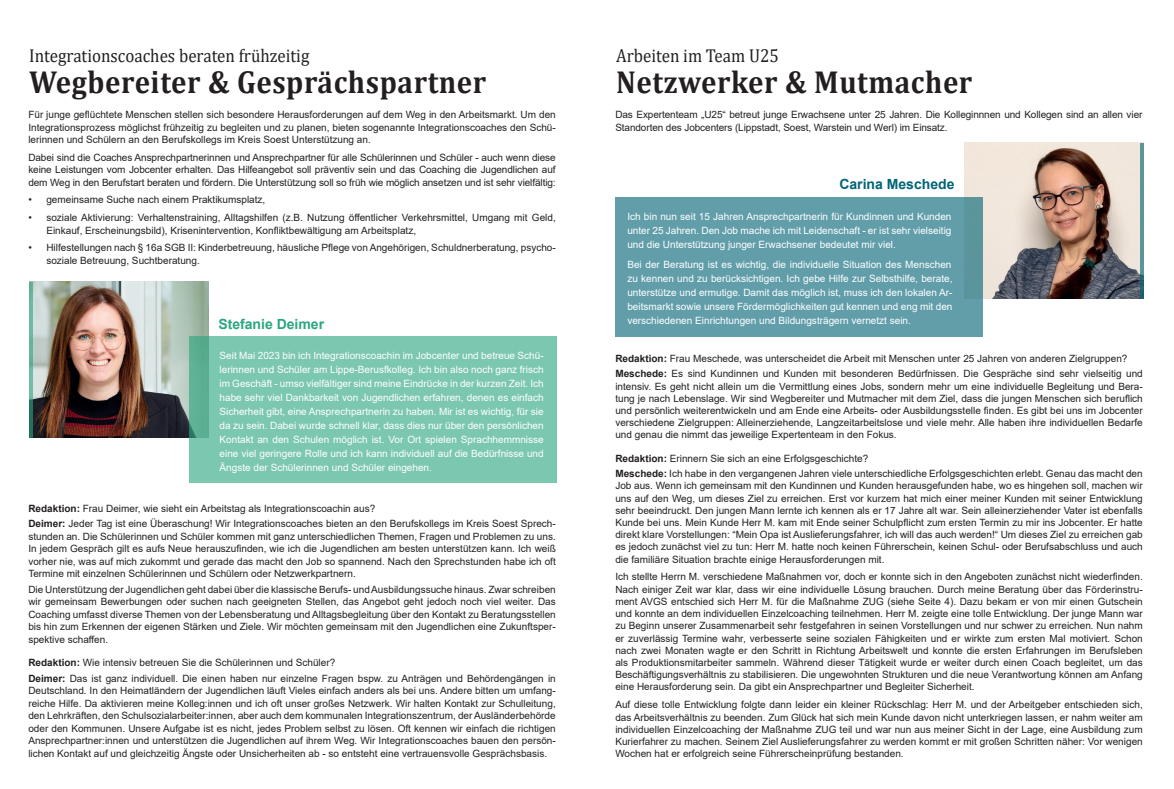
<style>
.page{position:relative;width:1174px;height:789px;background:#fff}
.page>*{position:absolute;margin:0;border:0;box-sizing:border-box;transform-origin:0 0}
.t1{font:700 31.9px "Cambria";letter-spacing:.02em;color:#231f20;scale:.91 1}
.t2{font:18.7px "Cambria";color:#231f20;scale:.91 1}
.t3{font:700 14px "Arial";color:#2ca680}
.t4{font:700 14px "Arial";color:#016476}
.t5{font:10px/12.2px "Arial";color:#231f20;text-align:justify}
.t6{font:10px/14px "Arial";color:#fff;text-align:justify}
.s1{font-weight:700}
</style>
<div class="page">
<img style="left:33px;top:282px;width:175px;height:155px">
<div style="left:189px;top:336px;width:367px;height:146px;background:#7cc7b0"></div>
<svg style="left:29px;top:282px;width:4px;height:155px"></svg>
<img style="left:964px;top:143px;width:175px;height:155px">
<div style="left:616px;top:197px;width:367px;height:140px;background:#619eaa"></div>
<svg style="left:1139px;top:143px;width:4px;height:155px"></svg>
<h2 class="t2" style="left:29px;top:45px;width:309px">Integrationscoaches beraten frühzeitig</h2>
<h1 class="t1" style="left:29px;top:60px;width:503px">Wegbereiter &amp; Gesprächspartner</h1>
<p class="t5" style="left:28px;top:108px;width:529px;line-height:12.5px">Für junge geflüchtete Menschen stellen sich besondere Herausforderungen auf dem Weg in den Arbeitsmarkt. Um den Integrationsprozess möglichst frühzeitig zu begleiten und zu planen, bieten sogenannte Integrationscoaches den Schü&shy;lerinnen und Schülern an den Berufskollegs im Kreis Soest Unterstützung an.</p>
<p class="t5" style="left:28px;top:151px;width:529px;line-height:12.5px">Dabei sind die Coaches Ansprechpartnerinnen und Ansprechpartner für alle Schülerinnen und Schüler - auch wenn diese keine Leistungen vom Jobcenter erhalten. Das Hilfeangebot soll präventiv sein und das Coaching die Jugendlichen auf dem Weg in den Berufstart beraten und fördern. Die Unterstützung soll so früh wie möglich ansetzen und ist sehr vielfältig:</p>
<p class="t5" style="left:28px;top:193px;width:238px">• gemeinsame Suche nach einem Praktikumsplatz,</p>
<p class="t5" style="left:46px;top:211px;width:511px;line-height:12.5px;text-indent:-18px">• soziale Aktivierung: Verhaltenstraining, Alltagshilfen (z.B. Nutzung öffentlicher Verkehrsmittel, Umgang mit Geld,<br>Einkauf, Erscheinungsbild), Krisenintervention, Konfliktbewältigung am Arbeitsplatz,</p>
<p class="t5" style="left:46px;top:241px;width:511px;line-height:12.5px;text-indent:-18px">• Hilfestellungen nach § 16a SGB II: Kinderbetreuung, häusliche Pflege von Angehörigen, Schuldnerberatung, psycho&shy;soziale Betreuung, Suchtberatung.</p>
<h3 class="t3" style="left:218px;top:314px;width:107px">Stefanie Deimer</h3>
<p class="t6" style="left:219px;top:348px;width:326px">Seit Mai 2023 bin ich Integrationscoachin im Jobcenter und betreue Schü&shy;lerinnen und Schüler am Lippe-Berusfkolleg. Ich bin also noch ganz frisch im Geschäft - umso vielfältiger sind meine Eindrücke in der kurzen Zeit. Ich habe sehr viel Dankbarkeit von Jugendlichen erfahren, denen es einfach Sicherheit gibt, eine Ansprechpartnerin zu haben. Mir ist es wichtig, für sie da zu sein. Dabei wurde schnell klar, dass dies nur über den persönlichen Kontakt an den Schulen möglich ist. Vor Ort spielen Sprachhemmnisse eine viel geringere Rolle und ich kann individuell auf die Bedürfnisse und Ängste der Schülerinnen und Schüler eingehen.</p>
<p class="t5" style="left:28px;top:500px;width:529px;line-height:15.3px"><span class="s1">Redaktion:</span> Frau Deimer, wie sieht ein Arbeitstag als Integrationscoachin aus?<br><span class="s1">Deimer:</span> Jeder Tag ist eine Überaschung! Wir Integrationscoaches bieten an den Berufskollegs im Kreis Soest Sprech-</p>
<p class="t5" style="left:28px;top:529px;width:529px;line-height:12.5px">stunden an. Die Schülerinnen und Schüler kommen mit ganz unterschiedlichen Themen, Fragen und Problemen zu uns.<br>In jedem Gespräch gilt es aufs Neue herauszufinden, wie ich die Jugendlichen am besten unterstützen kann. Ich weiß vorher nie, was auf mich zukommt und gerade das macht den Job so spannend. Nach den Sprechstunden habe ich oft Termine mit einzelnen Schülerinnen und Schülern oder Netzwerkpartnern.</p>
<p class="t5" style="left:28px;top:582px;width:529px;line-height:12.5px">Die Unterstützung der Jugendlichen geht dabei über die klassische Berufs- und Ausbildungssuche hinaus. Zwar schreiben wir gemeinsam Bewerbungen oder suchen nach geeigneten Stellen, das Angebot geht jedoch noch viel weiter. Das Coaching umfasst diverse Themen von der Lebensberatung und Alltagsbegleitung über den Kontakt zu Beratungsstellen bis hin zum Erkennen der eigenen Stärken und Ziele. Wir möchten gemeinsam mit den Jugendlichen eine Zukunftsper&shy;spektive schaffen.</p>
<p class="t5" style="left:28px;top:654px;width:529px;line-height:15.3px"><span class="s1">Redaktion:</span> Wie intensiv betreuen Sie die Schülerinnen und Schüler?<br><span class="s1">Deimer:</span> Das ist ganz individuell. Die einen haben nur einzelne Fragen bspw. zu Anträgen und Behördengängen in</p>
<p class="t5" style="left:28px;top:684px;width:529px;line-height:12.5px">Deutschland. In den Heimatländern der Jugendlichen läuft Vieles einfach anders als bei uns. Andere bitten um umfang&shy;reiche Hilfe. Da aktivieren meine Kolleg:innen und ich oft unser großes Netzwerk. Wir halten Kontakt zur Schulleitung, den Lehrkräften, den Schulsozialarbeiter:innen, aber auch dem kommunalen Integrationszentrum, der Ausländerbehörde oder den Kommunen. Unsere Aufgabe ist es nicht, jedes Problem selbst zu lösen. Oft kennen wir einfach die richtigen Ansprechpartner:innen und unterstützen die Jugendlichen auf ihrem Weg. Wir Integrationscoaches bauen den persön&shy;lichen Kontakt auf und gleichzeitig Ängste oder Unsicherheiten ab - so entsteht eine vertrauensvolle Gesprächsbasis.</p>
<h2 class="t2" style="left:616px;top:45px;width:180px">Arbeiten im Team U25</h2>
<h1 class="t1" style="left:616px;top:60px;width:393px">Netzwerker &amp; Mutmacher</h1>
<p class="t5" style="left:615px;top:108px;width:528px;line-height:12.5px">Das Expertenteam „U25“ betreut junge Erwachsene unter 25 Jahren. Die Kolleginnnen und Kollegen sind an allen vier<br>Standorten des Jobcenters (Lippstadt, Soest, Warstein und Werl) im Einsatz.</p>
<h3 class="t4" style="left:839px;top:174px;width:117px">Carina Meschede</h3>
<p class="t6" style="left:627px;top:209px;width:325px">Ich bin nun seit 15 Jahren Ansprechpartnerin für Kundinnen und Kunden unter 25 Jahren. Den Job mache ich mit Leidenschaft - er ist sehr vielseitig und die Unterstützung junger Erwachsener bedeutet mir viel.</p>
<p class="t6" style="left:627px;top:257px;width:326px">Bei der Beratung ist es wichtig, die individuelle Situation des Menschen zu kennen und zu berücksichtigen. Ich gebe Hilfe zur Selbsthilfe, berate, unterstütze und ermutige. Damit das möglich ist, muss ich den lokalen Ar&shy;beitsmarkt sowie unsere Fördermöglichkeiten gut kennen und eng mit den verschiedenen Einrichtungen und Bildungsträgern vernetzt sein.</p>
<p class="t5" style="left:615px;top:351px;width:529px;line-height:15px"><span class="s1">Redaktion:</span> Frau Meschede, was unterscheidet die Arbeit mit Menschen unter 25 Jahren von anderen Zielgruppen?<br><span class="s1">Meschede:</span> Es sind Kundinnen und Kunden mit besonderen Bedürfnissen. Die Gespräche sind sehr vielseitig und</p>
<p class="t5" style="left:615px;top:379px;width:529px">intensiv. Es geht nicht allein um die Vermittlung eines Jobs, sondern mehr um eine individuelle Begleitung und Bera&shy;tung je nach Lebenslage. Wir sind Wegbereiter und Mutmacher mit dem Ziel, dass die jungen Menschen sich beruflich und persönlich weiterentwickeln und am Ende eine Arbeits- oder Ausbildungsstelle finden. Es gibt bei uns im Jobcenter verschiedene Zielgruppen: Alleinerziehende, Langzeitarbeitslose und viele mehr. Alle haben ihre individuellen Bedarfe und genau die nimmt das jeweilige Expertenteam in den Fokus.</p>
<p class="t5" style="left:615px;top:450px;width:529px;line-height:15px"><span class="s1">Redaktion:</span> Erinnern Sie sich an eine Erfolgsgeschichte?<br><span class="s1">Meschede:</span> Ich habe in den vergangenen Jahren viele unterschiedliche Erfolgsgeschichten erlebt. Genau das macht den</p>
<p class="t5" style="left:615px;top:479px;width:529px">Job aus. Wenn ich gemeinsam mit den Kundinnen und Kunden herausgefunden habe, wo es hingehen soll, machen wir uns auf den Weg, um dieses Ziel zu erreichen. Erst vor kurzem hat mich einer meiner Kunden mit seiner Entwicklung sehr beeindruckt. Den jungen Mann lernte ich kennen als er 17 Jahre alt war. Sein alleinerziehender Vater ist ebenfalls Kunde bei uns. Mein Kunde Herr M. kam mit Ende seiner Schulpflicht zum ersten Termin zu mir ins Jobcenter. Er hatte direkt klare Vorstellungen: “Mein Opa ist Auslieferungsfahrer, ich will das auch werden!“ Um dieses Ziel zu erreichen gab es jedoch zunächst viel zu tun: Herr M. hatte noch keinen Führerschein, keinen Schul- oder Berufsabschluss und auch die familiäre Situation brachte einige Herausforderungen mit.</p>
<p class="t5" style="left:615px;top:570px;width:529px">Ich stellte Herrn M. verschiedene Maßnahmen vor, doch er konnte sich in den Angeboten zunächst nicht wiederfinden.<br>Nach einiger Zeit war klar, dass wir eine individuelle Lösung brauchen. Durch meine Beratung über das Förderinstru&shy;ment AVGS entschied sich Herr M. für die Maßnahme ZUG (siehe Seite 4). Dazu bekam er von mir einen Gutschein und konnte an dem individuellen Einzelcoaching teilnehmen. Herr M. zeigte eine tolle Entwicklung. Der junge Mann war zu Beginn unserer Zusammenarbeit sehr festgefahren in seinen Vorstellungen und nur schwer zu erreichen. Nun nahm er zuverlässig Termine wahr, verbesserte seine sozialen Fähigkeiten und er wirkte zum ersten Mal motiviert. Schon nach zwei Monaten wagte er den Schritt in Richtung Arbeitswelt und konnte die ersten Erfahrungen im Berufsleben als Produktionsmitarbeiter sammeln. Während dieser Tätigkeit wurde er weiter durch einen Coach begleitet, um das Beschäftigungsverhältnis zu stabilisieren. Die ungewohnten Strukturen und die neue Verantwortung können am Anfang eine Herausforderung sein. Da gibt ein Ansprechpartner und Begleiter Sicherheit.</p>
<p class="t5" style="left:615px;top:698px;width:529px">Auf diese tolle Entwicklung folgte dann leider ein kleiner Rückschlag: Herr M. und der Arbeitgeber entschieden sich, das Arbeitsverhältnis zu beenden. Zum Glück hat sich mein Kunde davon nicht unterkriegen lassen, er nahm weiter am individuellen Einzelcoaching der Maßnahme ZUG teil und war nun aus meiner Sicht in der Lage, eine Ausbildung zum Kurierfahrer zu machen. Seinem Ziel Auslieferungsfahrer zu werden kommt er mit großen Schritten näher: Vor wenigen Wochen hat er erfolgreich seine Führerscheinprüfung bestanden.</p>
</div>
